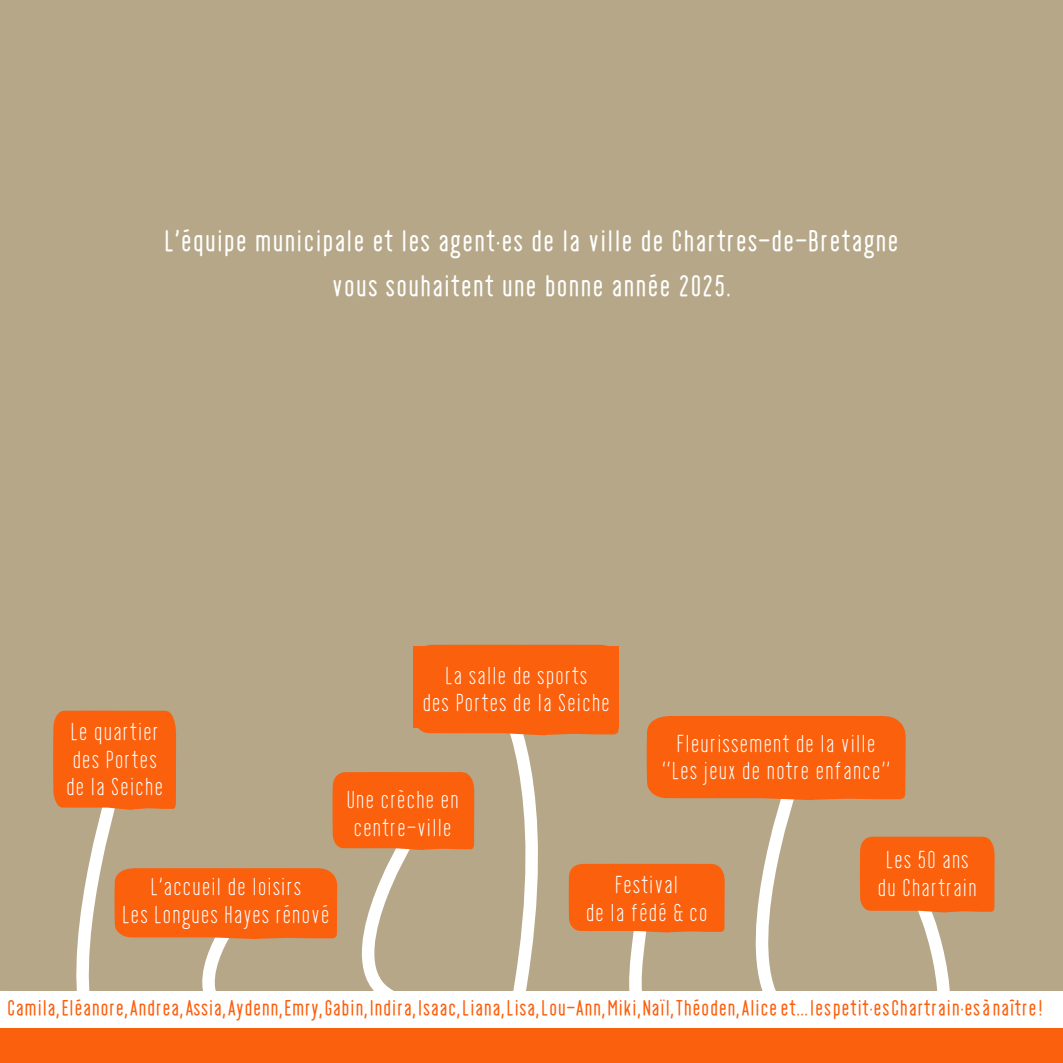
<style>
.page{position:relative;width:1063px;height:1063px;background:#b5a787}
.page>*{position:absolute;margin:0;border:0;box-sizing:border-box;transform-origin:0 0}
.t1{font:32.5px/45px "Playtime";letter-spacing:.02em;color:#fff;text-align:center}
.t2{font:300 27.5px/27.5px "Playtime";color:#fff;text-align:center}
.t3{font:23.75px "Playtime";letter-spacing:.02em;color:#fb600d}
</style>
<div class="page">
<div style="left:0;top:1028px;width:1063px;height:35px;background:#fb600d"></div>
<div style="left:0;top:991px;width:1063px;height:37px;background:#fff"></div>
<svg style="left:53px;top:645px;width:942px;height:383px"></svg>
<p class="t1" style="left:164px;top:218px;width:736px">L’équipe municipale et les agent·es de la ville de Chartres-de-Bretagne vous souhaitent une bonne année 2025.</p>
<p class="t2" style="left:66px;top:718px;width:99px;text-align:left">Le quartier des Portes de la Seiche</p>
<p class="t2" style="left:122px;top:873px;width:210px">L’accueil de loisirs<br>Les Longues Hayes rénové</p>
<p class="t2" style="left:422px;top:661px;width:190px">La salle de sports<br>des Portes de la Seiche</p>
<p class="t2" style="left:346px;top:786px;width:115px;text-align:left">Une crèche en centre-ville</p>
<p class="t2" style="left:662px;top:729px;width:230px">Fleurissement de la ville ‘‘Les jeux de notre enfance’’</p>
<p class="t2" style="left:585px;top:871px;width:124px">Festival<br>de la fédé &amp; co</p>
<p class="t2" style="left:877px;top:846px;width:102px;text-align:left">Les 50 ans du Chartrain</p>
<p class="t3" style="left:7px;top:994px;width:1037px">Camila, Eléanore, Andrea, Assia, Aydenn, Emry, Gabin, Indira, Isaac, Liana, Lisa, Lou-Ann, Miki, Naïl, Théoden, Alice et... les petit·es Chartrain·es à naître !</p>
</div>
